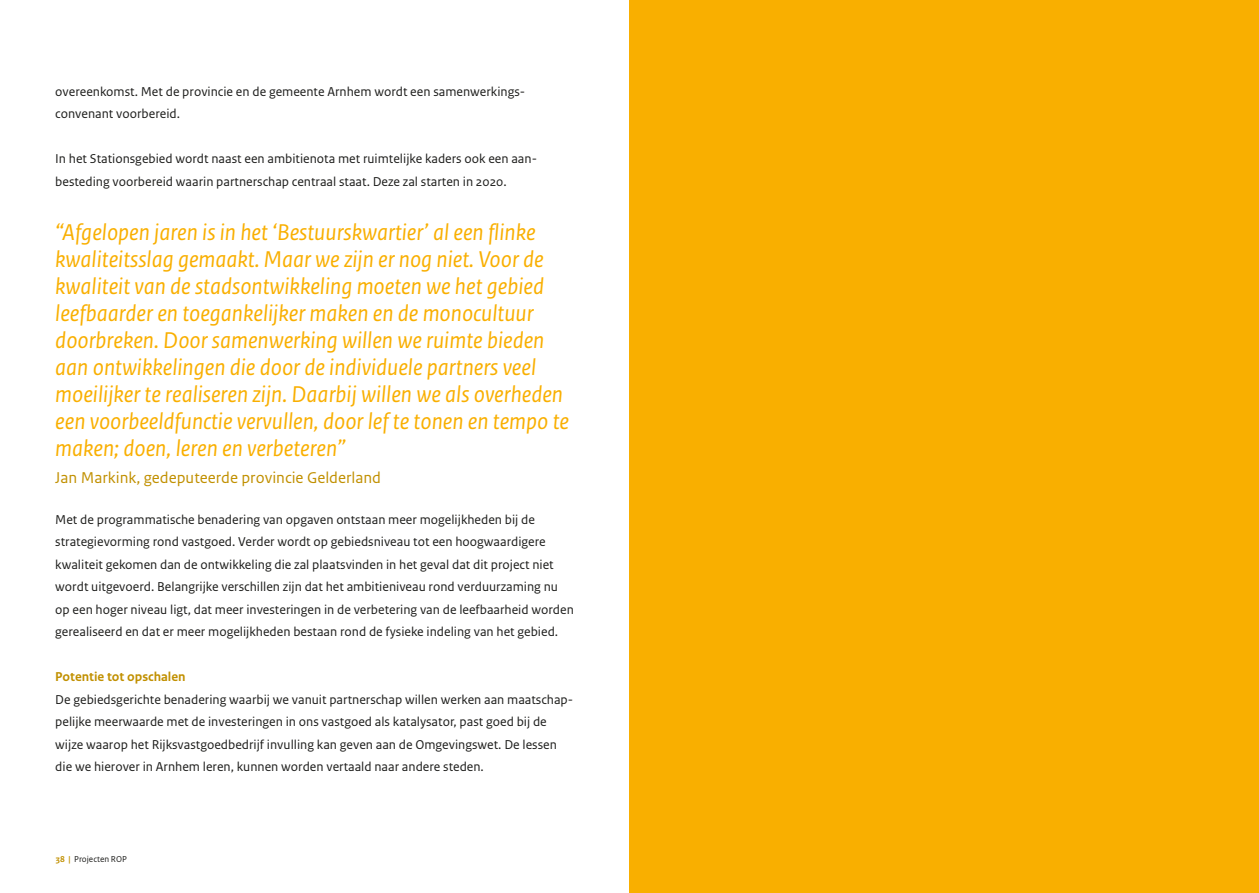
<style>
.page{position:relative;width:1259px;height:893px;background:#fff}
.page>*{position:absolute;margin:0;border:0;box-sizing:border-box;transform-origin:0 0}
.t1{font:italic 24px/27px "Rijksoverheid Sans Text";color:#f9af00}
.t2{font:16.5px "Rijksoverheid Sans Text";color:#c19000}
.t3{font:13.5px/22.5px "Rijksoverheid Sans Text";color:#1d1d1b}
.t4{font:700 13.5px "Rijksoverheid Sans Text";color:#c19000}
.t5{font:9px "Rijksoverheid Sans Text";color:#1d1d1b}
.s1{font-weight:700;color:#c19000}
</style>
<div class="page">
<div style="left:629px;top:0;width:630px;height:893px;background:#f9af00"></div>
<p class="t3" style="left:55px;top:81px;width:471px">overeenkomst. Met de provincie en de gemeente Arnhem wordt een samenwerkings&shy;convenant voorbereid.</p>
<p class="t3" style="left:55px;top:148px;width:483px">In het Stationsgebied wordt naast een ambitienota met ruimtelijke kaders ook een aan&shy;besteding voorbereid waarin partnerschap centraal staat. Deze zal starten in 2020.</p>
<p class="t1" style="left:55px;top:219px;width:515px">“Afgelopen jaren is in het ‘Bestuurskwartier’ al een flinke kwaliteitsslag gemaakt. Maar we zijn er nog niet. Voor de kwaliteit van de stadsontwikkeling moeten we het gebied leefbaarder en toegankelijker maken en de monocultuur doorbreken. Door samenwerking willen we ruimte bieden aan ontwikkelingen die door de individuele partners veel moeilijker te realiseren zijn. Daarbij willen we als overheden een voorbeeldfunctie vervullen, door lef te tonen en tempo te maken; doen, leren en verbeteren”</p>
<p class="t2" style="left:55px;top:468px;width:327px">Jan Markink, gedeputeerde provincie Gelderland</p>
<p class="t3" style="left:55px;top:508px;width:520px">Met de programmatische benadering van opgaven ontstaan meer mogelijkheden bij de strategievorming rond vastgoed. Verder wordt op gebiedsniveau tot een hoogwaardigere kwaliteit gekomen dan de ontwikkeling die zal plaatsvinden in het geval dat dit project niet wordt uitgevoerd. Belangrijke verschillen zijn dat het ambitieniveau rond verduurzaming nu op een hoger niveau ligt, dat meer investeringen in de verbetering van de leefbaarheid worden gerealiseerd en dat er meer mogelijkheden bestaan rond de fysieke indeling van het gebied.</p>
<p class="t4" style="left:55px;top:669px;width:132px">Potentie tot opschalen</p>
<p class="t3" style="left:55px;top:688px;width:519px">De gebiedsgerichte benadering waarbij we vanuit partnerschap willen werken aan maatschap&shy;pelijke meerwaarde met de investeringen in ons vastgoed als katalysator, past goed bij de wijze waarop het Rijksvastgoedbedrijf invulling kan geven aan de Omgevingswet. De lessen die we hierover in Arnhem leren, kunnen worden vertaald naar andere steden.</p>
<p class="t5" style="left:56px;top:854px;width:73px"><span class="s1">38 |</span> Projecten ROP</p>
</div>
